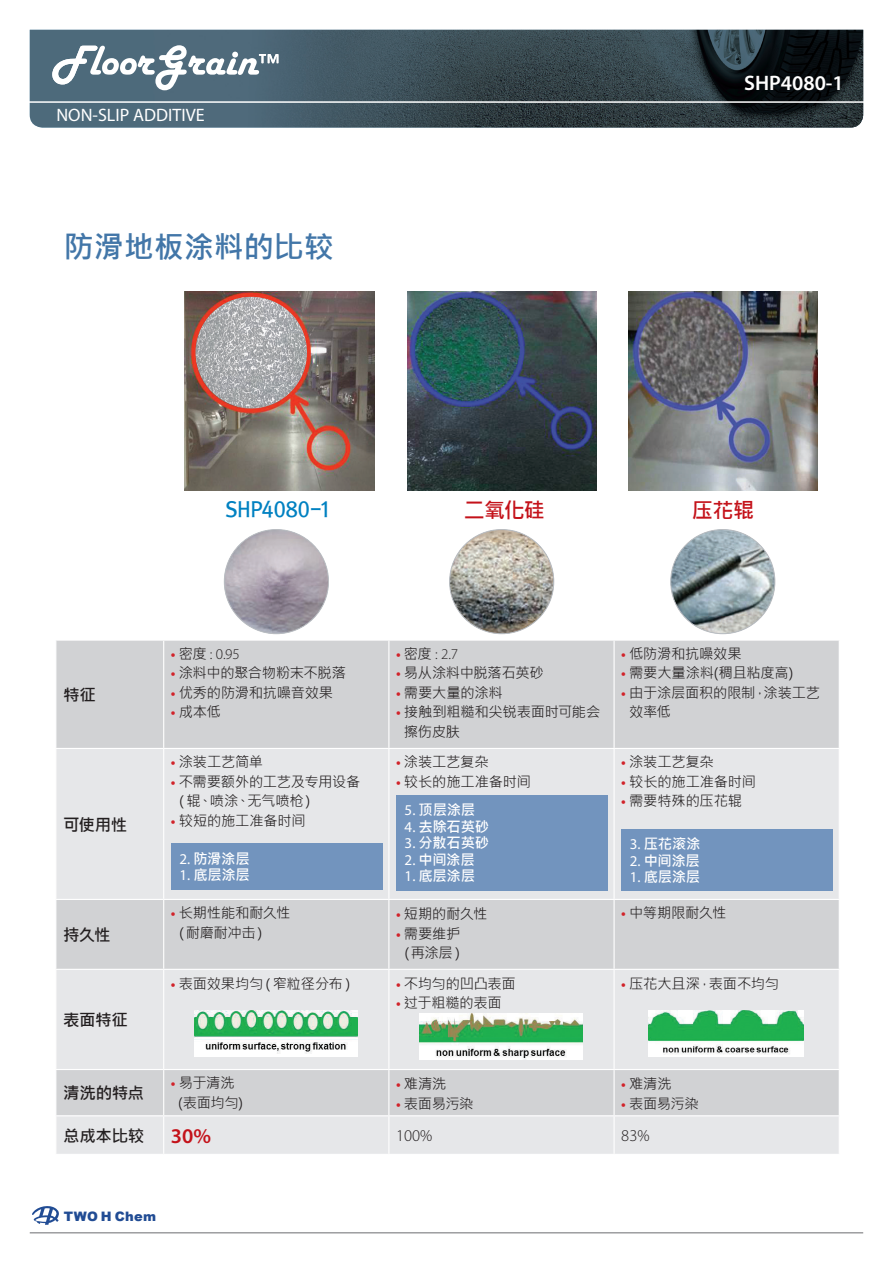
<style>
.page{position:relative;width:893px;height:1263px;background:#fff}
.page>*{position:absolute;margin:0;border:0;box-sizing:border-box;transform-origin:0 0}
.t1{font:700 30px "Microsoft Jheng Hei";color:#4276a8}
.t2{font:21px "Rix M Go PB";letter-spacing:-.015em;color:#0081c1;scale:.95 1}
.t3{font:600 21px "Myriad Pro";color:#fff}
.t4{font:700 21px "Microsoft Jheng Hei";letter-spacing:-.025em;color:#c4121a}
.t5{font:600 21px "Myriad Pro";color:#c4121a}
.t6{font:18px "Myriad Pro";color:#fff}
.t7{font:700 16.5px "Microsoft Jheng Hei";letter-spacing:-.02em;color:#231f20}
.t8{font:300 16.5px "Myriad Pro";color:#231f20}
.t9{font:300 15px "Myriad Pro";color:#231f20}
.t10{font:14.25px/19.5px "Microsoft Jheng Hei";letter-spacing:-.015em;color:#231f20}
.t11{font:700 14.25px "Microsoft Jheng Hei";letter-spacing:-.015em;color:#fff}
.t12{font:900 13.05px "Arial";letter-spacing:.015em;color:#214c94}
.s1{font-weight:600;color:#d1232a}
.s2{font-family:"Microsoft Jheng Hei";font-weight:400;font-size:14.25px}
.s3{font-family:"Myriad Pro";font-weight:600;font-size:15px;color:#d1232a}
.s4{font-family:"Myriad Pro";font-weight:400;font-size:15px}
</style>
<div class="page">
<hr style="left:30px;top:1232px;width:833px;height:1px;background:#6c6d70">
<svg style="left:32px;top:1206px;width:27px;height:19px"></svg>
<img style="left:407px;top:291px;width:189px;height:200px">
<img style="left:628px;top:291px;width:189px;height:200px">
<img style="left:224px;top:529px;width:104px;height:105px;border-radius:52px">
<img style="left:450px;top:529px;width:104px;height:105px;border-radius:52px">
<img style="left:671px;top:529px;width:104px;height:105px;border-radius:52px">
<div style="left:56px;top:641px;width:783px;height:107px;background:#d1d2d4"></div>
<svg style="left:56px;top:749px;width:783px;height:405px;background:#dedfe1"></svg>
<hr style="left:163px;top:641px;width:1px;height:107px;background:#fff">
<hr style="left:388px;top:641px;width:1px;height:107px;background:#fff">
<hr style="left:613px;top:641px;width:2px;height:107px;background:#fff">
<hr style="left:163px;top:749px;width:1px;height:150px;background:#fff">
<hr style="left:388px;top:749px;width:1px;height:150px;background:#fff">
<hr style="left:613px;top:749px;width:2px;height:150px;background:#fff">
<hr style="left:55px;top:899px;width:109px;height:1px;background:#fff">
<hr style="left:164px;top:899px;width:225px;height:1px;background:#fff">
<hr style="left:163px;top:900px;width:1px;height:69px;background:#fff">
<hr style="left:389px;top:899px;width:225px;height:1px;background:#fff">
<hr style="left:388px;top:900px;width:1px;height:69px;background:#fff">
<hr style="left:614px;top:899px;width:226px;height:1px;background:#fff">
<hr style="left:613px;top:900px;width:2px;height:69px;background:#fff">
<hr style="left:55px;top:969px;width:109px;height:1px;background:#fff">
<hr style="left:164px;top:969px;width:225px;height:1px;background:#fff">
<hr style="left:163px;top:970px;width:1px;height:99px;background:#fff">
<hr style="left:389px;top:969px;width:225px;height:1px;background:#fff">
<hr style="left:388px;top:970px;width:1px;height:99px;background:#fff">
<hr style="left:614px;top:969px;width:226px;height:1px;background:#fff">
<hr style="left:613px;top:970px;width:2px;height:99px;background:#fff">
<hr style="left:55px;top:1069px;width:109px;height:1px;background:#fff">
<hr style="left:164px;top:1069px;width:225px;height:1px;background:#fff">
<hr style="left:163px;top:1070px;width:1px;height:45px;background:#fff">
<hr style="left:389px;top:1069px;width:225px;height:1px;background:#fff">
<hr style="left:388px;top:1070px;width:1px;height:45px;background:#fff">
<hr style="left:614px;top:1069px;width:226px;height:1px;background:#fff">
<hr style="left:613px;top:1070px;width:2px;height:45px;background:#fff">
<hr style="left:55px;top:1115px;width:109px;height:1px;background:#fff">
<hr style="left:164px;top:1115px;width:225px;height:1px;background:#fff">
<hr style="left:163px;top:1116px;width:1px;height:38px;background:#fff">
<hr style="left:389px;top:1115px;width:225px;height:1px;background:#fff">
<hr style="left:388px;top:1116px;width:1px;height:38px;background:#fff">
<hr style="left:614px;top:1115px;width:226px;height:1px;background:#fff">
<hr style="left:613px;top:1116px;width:2px;height:38px;background:#fff">
<div style="left:171px;top:843px;width:212px;height:46px;background:#7294be"></div>
<div style="left:396px;top:795px;width:212px;height:96px;background:#7294be"></div>
<div style="left:621px;top:829px;width:212px;height:62px;background:#7294be"></div>
<img style="left:195px;top:1011px;width:163px;height:45px">
<img style="left:420px;top:1014px;width:163px;height:45px">
<img style="left:648px;top:1011px;width:155px;height:45px">
<img style="left:185px;top:291px;width:189px;height:200px">
<img style="left:196px;top:297px;width:111px;height:111px;border-radius:56px">
<img style="left:30px;top:30px;width:833px;height:98px">
<hr style="left:13px;top:101px;width:863px;height:2px;background:#fff">
<svg style="left:52px;top:45px;width:226px;height:45px"></svg>
<p class="t6" style="left:56px;top:104px;width:150px">NON-SLIP ADDITIVE</p>
<h1 class="t1" style="left:64px;top:228px;width:271px">防滑地板涂料的比较</h1>
<h2 class="t3" style="left:744px;top:70px;width:101px">SHP4080-1</h2>
<h2 class="t2" style="left:225px;top:499px;width:113px">SHP4080-1</h2>
<h2 class="t4" style="left:464px;top:497px;width:83px">二氧化硅</h2>
<h2 class="t4" style="left:692px;top:497px;width:64px">压花辊</h2>
<p class="t7" style="left:63px;top:684px;width:34px">特征</p>
<p class="t7" style="left:63px;top:814px;width:66px">可使用性</p>
<p class="t9" style="left:171px;top:645px;width:70px"><span class="s1">•</span> <span class="s2">密度</span> : 0.95</p>
<p class="t10" style="left:171px;top:663px;width:177px"><span class="s3">•</span> 涂料中的聚合物粉末不脱落</p>
<p class="t10" style="left:171px;top:683px;width:164px"><span class="s3">•</span> 优秀的防滑和抗噪音效果</p>
<p class="t10" style="left:171px;top:702px;width:51px"><span class="s3">•</span> 成本低</p>
<p class="t10" style="left:171px;top:752px;width:94px"><span class="s3">•</span> 涂装工艺简单</p>
<p class="t10" style="left:171px;top:771px;width:191px"><span class="s3">•</span> 不需要额外的工艺及专用设备（辊、喷涂、无气喷枪）</p>
<p class="t10" style="left:171px;top:810px;width:136px"><span class="s3">•</span> 较短的施工准备时间</p>
<p class="t11" style="left:179px;top:849px;width:72px"><span class="s4">2.</span> 防滑涂层</p>
<p class="t11" style="left:179px;top:866px;width:72px"><span class="s4">1.</span> 底层涂层</p>
<p class="t9" style="left:396px;top:645px;width:64px"><span class="s1">•</span> <span class="s2">密度</span> : 2.7</p>
<p class="t10" style="left:396px;top:663px;width:149px"><span class="s3">•</span> 易从涂料中脱落石英砂</p>
<p class="t10" style="left:396px;top:683px;width:108px"><span class="s3">•</span> 需要大量的涂料</p>
<p class="t10" style="left:404px;top:702px;width:198px;text-indent:-8px"><span class="s3">•</span> 接触到粗糙和尖锐表面时可能会擦伤皮肤</p>
<p class="t10" style="left:396px;top:752px;width:94px"><span class="s3">•</span> 涂装工艺复杂</p>
<p class="t10" style="left:396px;top:771px;width:136px"><span class="s3">•</span> 较长的施工准备时间</p>
<p class="t11" style="left:405px;top:801px;width:72px"><span class="s4">5.</span> 顶层涂层</p>
<p class="t11" style="left:405px;top:818px;width:86px"><span class="s4">4.</span> 去除石英砂</p>
<p class="t11" style="left:405px;top:834px;width:86px"><span class="s4">3.</span> 分散石英砂</p>
<p class="t11" style="left:405px;top:851px;width:72px"><span class="s4">2.</span> 中间涂层</p>
<p class="t11" style="left:405px;top:867px;width:72px"><span class="s4">1.</span> 底层涂层</p>
<p class="t10" style="left:621px;top:644px;width:122px"><span class="s3">•</span> 低防滑和抗噪效果</p>
<p class="t10" style="left:621px;top:663px;width:174px"><span class="s3">•</span> 需要大量涂料(稠且粘度高)</p>
<p class="t10" style="left:629px;top:683px;width:192px;text-indent:-8px"><span class="s3">•</span> 由于涂层面积的限制，涂装工艺效率低</p>
<p class="t10" style="left:621px;top:752px;width:94px"><span class="s3">•</span> 涂装工艺复杂</p>
<p class="t10" style="left:621px;top:771px;width:136px"><span class="s3">•</span> 较长的施工准备时间</p>
<p class="t10" style="left:621px;top:791px;width:122px"><span class="s3">•</span> 需要特殊的压花辊</p>
<p class="t11" style="left:630px;top:835px;width:72px"><span class="s4">3.</span> 压花滚涂</p>
<p class="t11" style="left:630px;top:852px;width:72px"><span class="s4">2.</span> 中间涂层</p>
<p class="t11" style="left:630px;top:868px;width:72px"><span class="s4">1.</span> 底层涂层</p>
<p class="t7" style="left:63px;top:924px;width:49px">持久性</p>
<p class="t7" style="left:63px;top:1009px;width:66px">表面特征</p>
<p class="t10" style="left:171px;top:903px;width:121px"><span class="s3">•</span> 长期性能和耐久性（耐磨耐冲击）</p>
<p class="t10" style="left:396px;top:904px;width:93px"><span class="s3">•</span> 短期的耐久性</p>
<p class="t10" style="left:396px;top:923px;width:70px"><span class="s3">•</span> 需要维护（再涂层）</p>
<p class="t10" style="left:171px;top:974px;width:186px"><span class="s3">•</span> 表面效果均匀（窄粒径分布）</p>
<p class="t10" style="left:396px;top:974px;width:121px"><span class="s3">•</span> 不均匀的凹凸表面</p>
<p class="t10" style="left:396px;top:993px;width:107px"><span class="s3">•</span> 过于粗糙的表面</p>
<p class="t7" style="left:63px;top:1083px;width:83px">清洗的特点</p>
<p class="t10" style="left:171px;top:1073px;width:74px;text-align:center"><span class="s3">•</span> 易于清洗<br>(表面均匀)</p>
<p class="t10" style="left:396px;top:1074px;width:52px"><span class="s3">•</span> 难清洗</p>
<p class="t10" style="left:396px;top:1094px;width:79px"><span class="s3">•</span> 表面易污染</p>
<p class="t10" style="left:621px;top:903px;width:107px"><span class="s3">•</span> 中等期限耐久性</p>
<p class="t10" style="left:621px;top:974px;width:159px"><span class="s3">•</span> 压花大且深，表面不均匀</p>
<p class="t10" style="left:621px;top:1074px;width:52px"><span class="s3">•</span> 难清洗</p>
<p class="t10" style="left:621px;top:1094px;width:79px"><span class="s3">•</span> 表面易污染</p>
<p class="t7" style="left:63px;top:1125px;width:83px">总成本比较</p>
<h2 class="t5" style="left:171px;top:1122px;width:42px">30%</h2>
<p class="t8" style="left:396px;top:1126px;width:38px">100%</p>
<p class="t8" style="left:621px;top:1126px;width:30px">83%</p>
<p class="t12" style="left:64px;top:1206px;width:94px">TWO H Chem</p>
</div>
